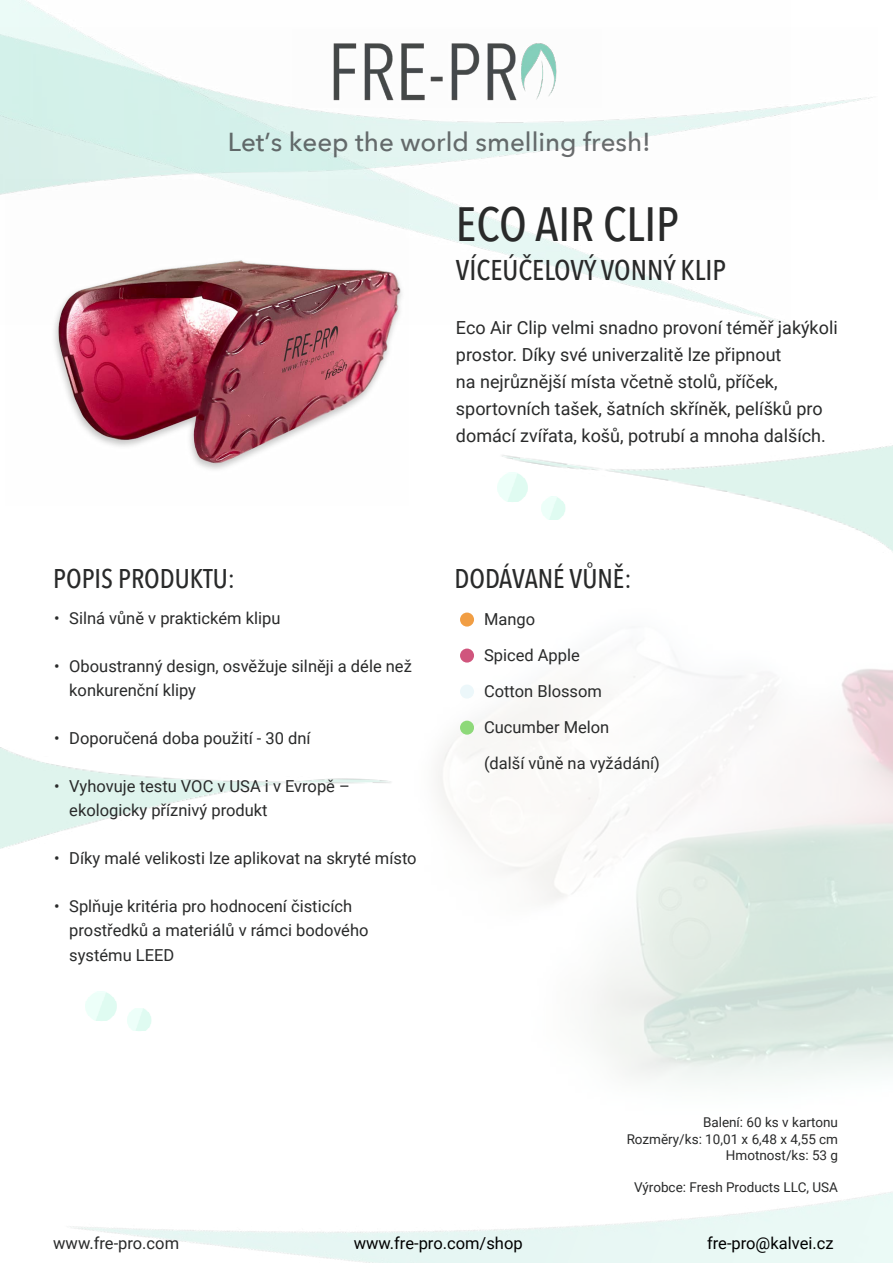
<style>
.page{position:relative;width:893px;height:1263px;background:#fff}
.page>*{position:absolute;margin:0;border:0;box-sizing:border-box;transform-origin:0 0}
.t1{font:500 48px "Avenir Next Condensed";color:#292a2a}
.t2{font:500 28.5px "Avenir Next Condensed";color:#292a2a}
.t3{font:500 27px "Avenir Next Condensed";color:#292a2a}
.t4{font:500 25.95px "Avenir Next";color:rgb(68 71 73/.8)}
.t5{font:18px/27px "Roboto";color:#292a2a}
.t6{font:16.5px/36px "Roboto";color:#292a2a}
.t7{font:16.5px "Roboto";color:#000}
.t8{font:13.5px/16.2px "Roboto";color:#292a2a;text-align:right}
</style>
<div class="page">
<img style="left:438px;top:622px;width:455px;height:277px">
<img style="left:502px;top:445px;width:391px;height:107px">
<img style="left:0;top:747px;width:391px;height:102px">
<img style="left:541px;top:497px;width:24px;height:23px">
<svg style="left:541px;top:520px;width:24px;height:1px"></svg>
<img style="left:127px;top:1009px;width:24px;height:23px">
<img style="left:497px;top:473px;width:31px;height:31px">
<svg style="left:507px;top:503px;width:21px;height:1px"></svg>
<img style="left:86px;top:991px;width:30px;height:30px">
<img style="left:6px;top:180px;width:402px;height:290px">
<div style="left:460px;top:612px;width:14px;height:14px;background:#f19e44;border-radius:50%"></div>
<div style="left:460px;top:648px;width:14px;height:14px;background:#d0557d;border-radius:50%"></div>
<div style="left:460px;top:684px;width:14px;height:14px;background:#ecf7fa;border-radius:50%"></div>
<div style="left:460px;top:721px;width:14px;height:14px;background:#8ed979;border-radius:50%"></div>
<img style="left:292px;top:41px;width:265px;height:67px">
<h3 class="t4" style="left:228px;top:120px;width:425px">Let’s keep the world smelling fresh!</h3>
<h1 class="t1" style="left:456px;top:195px;width:225px">ECO AIR CLIP</h1>
<h2 class="t2" style="left:456px;top:253px;width:272px">VÍCEÚČELOVÝ VONNÝ KLIP</h2>
<p class="t5" style="left:456px;top:314px;width:383px">Eco Air Clip velmi snadno provoní téměř jakýkoli prostor. Díky své univerzalitě lze připnout<br>na nejrůznější místa včetně stolů, příček, sportovních tašek, šatních skříněk, pelíšků pro domácí zvířata, košů, potrubí a mnoha dalších.</p>
<h3 class="t3" style="left:53px;top:562px;width:183px">POPIS PRODUKTU:</h3>
<h3 class="t3" style="left:454px;top:562px;width:179px">DODÁVANÉ VŮNĚ:</h3>
<p class="t6" style="left:54px;top:600px;width:228px">• Silná vůně v praktickém klipu</p>
<p class="t6" style="left:69px;top:654px;width:344px;line-height:24px;text-indent:-15px">• Oboustranný design, osvěžuje silněji a déle než konkurenční klipy</p>
<p class="t6" style="left:54px;top:720px;width:258px">• Doporučená doba použití - 30 dní</p>
<p class="t6" style="left:69px;top:774px;width:282px;line-height:24px;text-indent:-15px">• Vyhovuje testu VOC v USA i v Evropě – ekologicky příznivý produkt</p>
<p class="t6" style="left:54px;top:840px;width:364px">• Díky malé velikosti lze aplikovat na skryté místo</p>
<p class="t6" style="left:69px;top:894px;width:301px;line-height:24px;text-indent:-15px">• Splňuje kritéria pro hodnocení čisticích prostředků a materiálů v rámci bodového systému LEED</p>
<p class="t6" style="left:484px;top:600px;width:177px">Mango<br>Spiced Apple<br>Cotton Blossom<br>Cucumber Melon<br>(další vůně na vyžádání)</p>
<p class="t8" style="left:627px;top:1114px;width:213px">Balení: 60 ks v kartonu<br>Rozměry/ks: 10,01 x 6,48 x 4,55 cm<br>Hmotnost/ks: 53 g</p>
<p class="t8" style="left:634px;top:1179px;width:205px">Výrobce: Fresh Products LLC, USA</p>
<p class="t6" style="left:53px;top:1225px;width:127px">www.fre-pro.com</p>
<p class="t7" style="left:354px;top:1232px;width:170px">www.fre-pro.com/shop</p>
<p class="t7" style="left:707px;top:1232px;width:128px">fre-pro@kalvei.cz</p>
</div>
